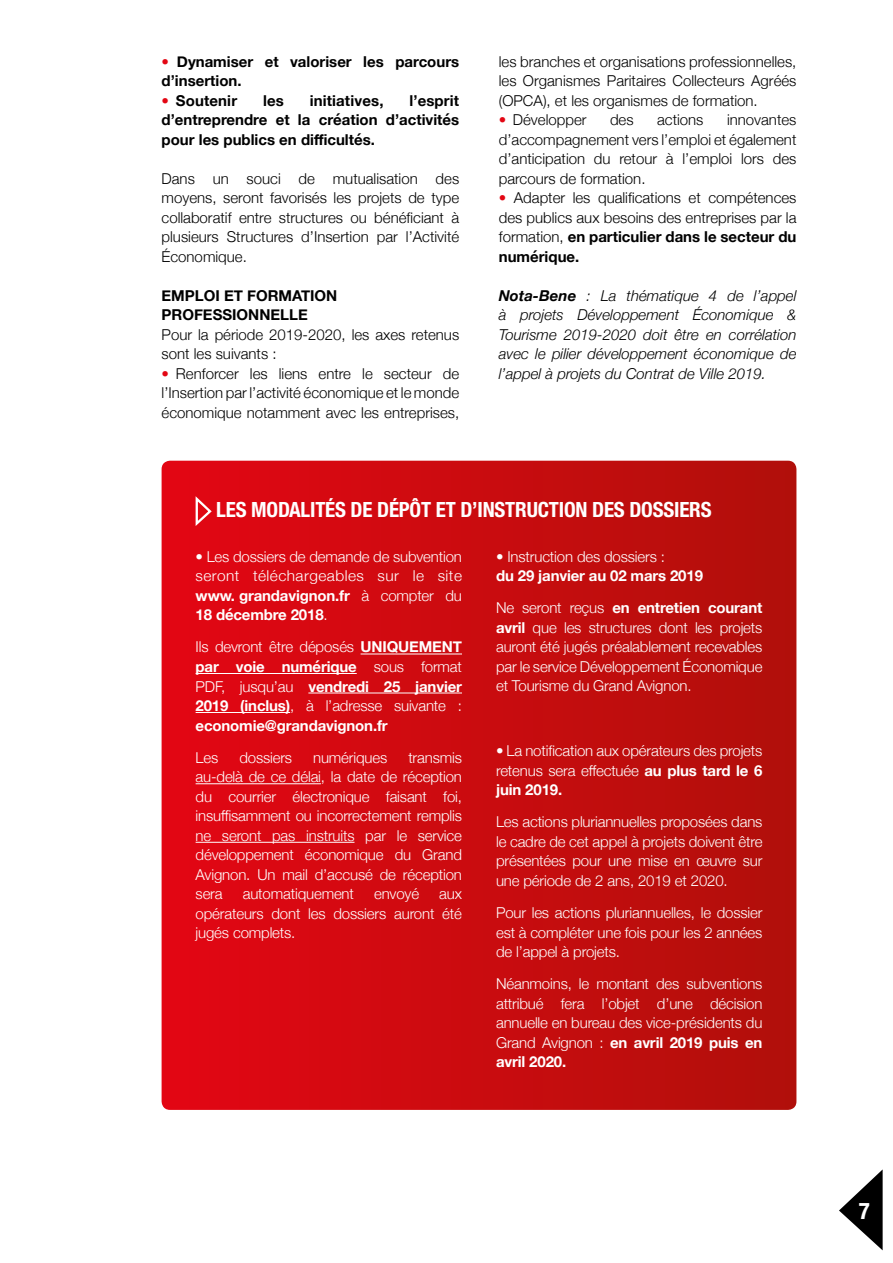
<style>
.page{position:relative;width:893px;height:1263px;background:#fff}
.page>*{position:absolute;margin:0;border:0;box-sizing:border-box;transform-origin:0 0}
.t1{font:700 condensed 22.95px "Helvetica Neue";color:#fff}
.t2{font:700 condensed 21px "Helvetica Neue";letter-spacing:-.01em;color:#fff}
.t3{font:300 15px/19.5px "Helvetica Neue";letter-spacing:-.01em;color:#fff;text-align:justify}
.t4{font:300 15px/19.5px "Helvetica Neue";color:#000;text-align:justify}
.t5{font:700 15px/19.5px "Helvetica Neue";letter-spacing:-.01em;color:#fff;text-align:justify}
.t6{font:italic 300 15px/19.5px "Helvetica Neue";color:#000;text-align:justify}
.t7{font:700 15px/19.5px "Helvetica Neue";color:#000}
.s1{font-weight:300;color:#e30613}
.s2{color:#e30613}
.s3{font-weight:700}
.s4{font-weight:300}
</style>
<div class="page">
<svg style="left:162px;top:461px;width:634px;height:649px;background:#c90b0f"></svg>
<svg style="left:194px;top:493px;width:19px;height:36px"></svg>
<hr style="left:361px;top:654px;width:101px;height:1px;background:#fff">
<hr style="left:196px;top:673px;width:161px;height:1px;background:#fff">
<hr style="left:308px;top:693px;width:154px;height:1px;background:#fff">
<hr style="left:196px;top:712px;width:94px;height:1px;background:#fff">
<hr style="left:196px;top:783px;width:125px;height:1px;background:#fff">
<hr style="left:196px;top:842px;width:158px;height:1px;background:#fff">
<svg style="left:839px;top:1169px;width:44px;height:81px"></svg>
<p class="t7" style="left:162px;top:52px;width:299px"><span class="s1">•</span> Dynamiser et valoriser les parcours d’insertion.</p>
<p class="t7" style="left:162px;top:91px;width:77px"><span class="s1">•</span> Soutenir</p>
<p class="t7" style="left:263px;top:91px;width:22px">les</p>
<p class="t7" style="left:310px;top:91px;width:75px">initiatives,</p>
<p class="t7" style="left:162px;top:91px;width:299px;text-align:justify;text-indent:248px">l’esprit d’entreprendre et la création d’activités pour les publics en difficultés.</p>
<p class="t4" style="left:162px;top:168px;width:299px">Dans un souci de mutualisation des moyens, seront favorisés les projets de type collaboratif entre structures ou bénéficiant à plusieurs Structures d’Insertion par l’Activité Économique.</p>
<p class="t7" style="left:162px;top:286px;width:177px">EMPLOI ET FORMATION<br>PROFESSIONNELLE</p>
<p class="t4" style="left:162px;top:324px;width:299px">Pour la période 2019-2020, les axes retenus sont les suivants :</p>
<p class="t4" style="left:162px;top:363px;width:299px"><span class="s2">•</span> Renforcer les liens entre le secteur de l’Insertion par l’activité économique et le monde économique notamment avec les entreprises,</p>
<p class="t4" style="left:499px;top:51px;width:299px">les branches et organisations professionnelles, les Organismes Paritaires Collecteurs Agréés (OPCA), et les organismes de formation.</p>
<p class="t4" style="left:499px;top:109px;width:89px"><span class="s2">•</span> Développer</p>
<p class="t4" style="left:610px;top:109px;width:25px">des</p>
<p class="t4" style="left:657px;top:109px;width:48px">actions</p>
<p class="t4" style="left:499px;top:109px;width:299px;text-indent:228px">innovantes d’accompagnement vers l’emploi et également d’anticipation du retour à l’emploi lors des parcours de formation.</p>
<p class="t4" style="left:499px;top:187px;width:299px"><span class="s2">•</span> Adapter les qualifications et compétences des publics aux besoins des entreprises par la formation, <span class="s3">en particulier dans le secteur du numérique.</span></p>
<p class="t6" style="left:499px;top:285px;width:299px"><span class="s3">Nota-Bene</span> : La thématique 4 de l’appel à projets Développement Économique &amp; Tourisme 2019-2020 doit être en corrélation avec le pilier développement économique de l’appel à projets du Contrat de Ville 2019.</p>
<h2 class="t2" style="left:216px;top:496px;width:497px">LES MODALITÉS DE DÉPÔT ET D’INSTRUCTION DES DOSSIERS</h2>
<p class="t3" style="left:196px;top:545px;width:268px">• Les dossiers de demande de subvention seront téléchargeables sur le site <span class="s3">www. grandavignon.fr</span> à compter du <span class="s3">18 décembre 2018</span>.</p>
<p class="t5" style="left:196px;top:638px;width:268px"><span class="s4">Ils devront être déposés</span> UNIQUEMENT par voie numérique <span class="s4">sous format PDF, jusqu’au</span> vendredi 25 janvier 2019 (inclus)<span class="s4">, à l’adresse suivante : </span>economie@grandavignon.fr</p>
<p class="t3" style="left:196px;top:746px;width:24px">Les</p>
<p class="t3" style="left:239px;top:746px;width:54px">dossiers</p>
<p class="t3" style="left:313px;top:746px;width:76px">numériques</p>
<p class="t3" style="left:496px;top:545px;width:171px">• Instruction des dossiers :</p>
<p class="t5" style="left:496px;top:560px;width:268px;line-height:32.2px">du 29 janvier au 02 mars 2019<br><span class="s4">Ne seront reçus</span> en entretien courant</p>
<p class="t3" style="left:496px;top:617px;width:268px"><span class="s3">avril</span> que les structures dont les projets auront été jugés préalablement recevables par le service Développement Économique et Tourisme du Grand Avignon.</p>
<p class="t3" style="left:496px;top:740px;width:268px">• La notification aux opérateurs des projets retenus sera effectuée <span class="s3">au plus tard le 6 juin 2019.</span></p>
<p class="t3" style="left:496px;top:811px;width:268px">Les actions pluriannuelles proposées dans le cadre de cet appel à projets doivent être présentées pour une mise en œuvre sur une période de 2 ans, 2019 et 2020.</p>
<p class="t3" style="left:496px;top:902px;width:268px">Pour les actions pluriannuelles, le dossier est à compléter une fois pour les 2 années de l’appel à projets.</p>
<p class="t3" style="left:496px;top:973px;width:268px">Néanmoins, le montant des subventions attribué fera l’objet d’une décision annuelle en bureau des vice-présidents du Grand Avignon : <span class="s3">en avril 2019 puis en avril 2020.</span></p>
<p class="t3" style="left:196px;top:746px;width:268px;text-indent:213px">transmis au-delà de ce délai, la date de réception du courrier électronique faisant foi, insuffisamment ou incorrectement remplis ne seront pas instruits par le service développement économique du Grand Avignon. Un mail d’accusé de réception sera</p>
<p class="t3" style="left:243px;top:883px;width:113px">automatiquement</p>
<p class="t3" style="left:374px;top:883px;width:47px">envoyé</p>
<p class="t3" style="left:196px;top:883px;width:268px;text-indent:244px">aux opérateurs dont les dossiers auront été jugés complets.</p>
<h1 class="t1" style="left:859px;top:1197px;width:13px">7</h1>
</div>
